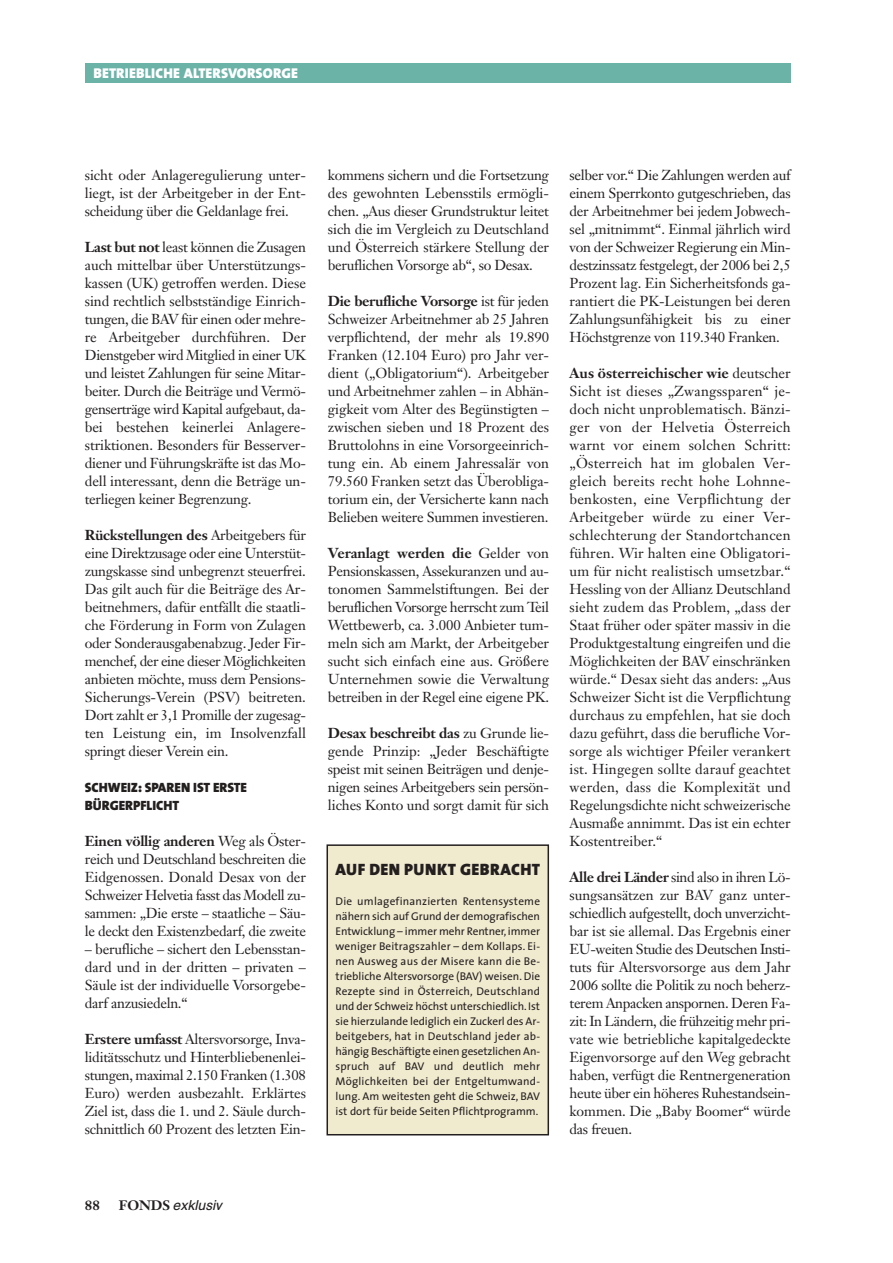
<style>
.page{position:relative;width:893px;height:1263px;background:#fff}
.page>*{position:absolute;margin:0;border:0;box-sizing:border-box;transform-origin:0 0}
.t1{font:900 16.5px "The Sans";letter-spacing:.025em;color:#231f1f}
.t2{font:14.25px/18px "Janson Text";letter-spacing:-.02em;color:#231f1f;text-align:justify}
.t3{font:900 14.25px "The Sans";letter-spacing:.01em;color:#fff}
.t4{font:900 13.5px/18px "The Sans";color:#231f1f}
.t5{font:italic 13.5px "AG Buch Normal";color:#231f1f}
.t6{font:700 13.5px "Janson Text";color:#231f1f}
.t7{font:11.25px/15px "The Sans";color:#231f1f;text-align:justify}
.s1{font-weight:700}
.s2{font-family:"Janson Text";font-weight:700;font-style:normal}
</style>
<div class="page">
<div style="left:85px;top:64px;width:706px;height:19px;background:#6bb2a7"></div>
<div style="left:327px;top:845px;width:221px;height:290px;background:#f0eacf"></div>
<div style="left:326px;top:844px;width:223px;height:291px;border:2px solid #231f1f"></div>
<p class="t3" style="left:93px;top:66px;width:206px">BETRIEBLICHE ALTERSVORSORGE</p>
<p class="t2" style="left:85px;top:167px;width:223px">sicht oder Anlageregulierung unter&shy;liegt, ist der Arbeitgeber in der Ent&shy;scheidung über die Geldanlage frei.</p>
<p class="t2" style="left:85px;top:239px;width:223px"><span class="s1">Last but not</span> least können die Zusagen auch mittelbar über Unterstützungs&shy;kassen (UK) getroffen werden. Diese sind rechtlich selbstständige Einrich&shy;tungen, die BAV für einen oder mehre&shy;re Arbeitgeber durchführen. Der Dienstgeber wird Mitglied in einer UK und leistet Zahlungen für seine Mitar&shy;beiter. Durch die Beiträge und Vermö&shy;genserträge wird Kapital aufgebaut, da&shy;bei bestehen keinerlei Anlagere&shy;striktionen. Besonders für Besserver&shy;diener und Führungskräfte ist das Mo&shy;dell interessant, denn die Beträge un&shy;terliegen keiner Begrenzung.</p>
<p class="t2" style="left:85px;top:527px;width:223px"><span class="s1">Rückstellungen des</span> Arbeitgebers für eine Direktzusage oder eine Unterstüt&shy;zungskasse sind unbegrenzt steuerfrei.<br>Das gilt auch für die Beiträge des Ar&shy;beitnehmers, dafür entfällt die staatli&shy;che Förderung in Form von Zulagen oder Sonderausgabenabzug. Jeder Fir&shy;menchef, der eine dieser Möglichkeiten anbieten möchte, muss dem Pensions-Sicherungs-Verein (PSV) beitreten.<br>Dort zahlt er 3,1 Promille der zugesag&shy;ten Leistung ein, im Insolvenzfall springt dieser Verein ein.</p>
<p class="t4" style="left:85px;top:779px;width:164px">SCHWEIZ: SPAREN IST ERSTE<br>BÜRGERPFLICHT</p>
<p class="t2" style="left:85px;top:833px;width:223px"><span class="s1">Einen völlig anderen</span> Weg als Öster&shy;reich und Deutschland beschreiten die Eidgenossen. Donald Desax von der Schweizer Helvetia fasst das Modell zu&shy;sammen: „Die erste – staatliche – Säu&shy;le deckt den Existenzbedarf, die zweite</p>
<p class="t2" style="left:85px;top:941px;width:223px">– berufliche – sichert den Lebensstan&shy;dard und in der dritten – privaten – Säule ist der individuelle Vorsorgebe&shy;darf anzusiedeln.“</p>
<p class="t2" style="left:85px;top:1031px;width:223px"><span class="s1">Erstere umfasst</span> Altersvorsorge, Inva&shy;liditätsschutz und Hinterbliebenenlei&shy;stungen, maximal 2.150 Franken (1.308<br>Euro) werden ausbezahlt. Erklärtes Ziel ist, dass die 1. und 2. Säule durch&shy;schnittlich 60 Prozent des letzten Ein-</p>
<p class="t2" style="left:328px;top:167px;width:223px">kommens sichern und die Fortsetzung des gewohnten Lebensstils ermögli&shy;chen. „Aus dieser Grundstruktur leitet sich die im Vergleich zu Deutschland und Österreich stärkere Stellung der beruflichen Vorsorge ab“, so Desax.</p>
<p class="t2" style="left:328px;top:293px;width:223px"><span class="s1">Die berufliche Vorsorge</span> ist für jeden Schweizer Arbeitnehmer ab 25 Jahren verpflichtend, der mehr als 19.890<br>Franken (12.104 Euro) pro Jahr ver&shy;dient („Obligatorium“). Arbeitgeber und Arbeitnehmer zahlen – in Abhän&shy;gigkeit vom Alter des Begünstigten – zwischen sieben und 18 Prozent des Bruttolohns in eine Vorsorgeeinrich&shy;tung ein. Ab einem Jahressalär von 79.560 Franken setzt das Überobliga&shy;torium ein, der Versicherte kann nach Belieben weitere Summen investieren.</p>
<p class="t2" style="left:328px;top:545px;width:223px"><span class="s1">Veranlagt werden die</span> Gelder von Pensionskassen, Assekuranzen und au&shy;tonomen Sammelstiftungen. Bei der beruflichen Vorsorge herrscht zum Teil Wettbewerb, ca. 3.000 Anbieter tum&shy;meln sich am Markt, der Arbeitgeber sucht sich einfach eine aus. Größere Unternehmen sowie die Verwaltung betreiben in der Regel eine eigene PK.</p>
<p class="t2" style="left:328px;top:725px;width:223px"><span class="s1">Desax beschreibt das</span> zu Grunde lie&shy;gende Prinzip: „Jeder Beschäftigte speist mit seinen Beiträgen und denje&shy;nigen seines Arbeitgebers sein persön&shy;liches Konto und sorgt damit für sich</p>
<p class="t1" style="left:335px;top:861px;width:206px">AUF DEN PUNKT GEBRACHT</p>
<p class="t7" style="left:335px;top:894px;width:206px">Die umlagefinanzierten Rentensysteme nähern sich auf Grund der demografischen Entwicklung – immer mehr Rentner, immer weniger Beitragszahler – dem Kollaps. Ei&shy;nen Ausweg aus der Misere kann die Be&shy;triebliche Altersvorsorge (BAV) weisen. Die Rezepte sind in Österreich, Deutschland und der Schweiz höchst unterschiedlich. Ist sie hierzulande lediglich ein Zuckerl des Ar&shy;beitgebers, hat in Deutschland jeder ab&shy;hängig Beschäftigte einen gesetzlichen An&shy;spruch auf BAV und deutlich mehr Möglichkeiten bei der Entgeltumwand&shy;lung. Am weitesten geht die Schweiz, BAV ist dort für beide Seiten Pflichtprogramm.</p>
<p class="t2" style="left:570px;top:167px;width:223px">selber vor.“ Die Zahlungen werden auf einem Sperrkonto gutgeschrieben, das der Arbeitnehmer bei jedem Jobwech&shy;sel „mitnimmt“. Einmal jährlich wird von der Schweizer Regierung ein Min&shy;destzinssatz festgelegt, der 2006 bei 2,5<br>Prozent lag. Ein Sicherheitsfonds ga&shy;rantiert die PK-Leistungen bei deren Zahlungsunfähigkeit bis zu einer Höchstgrenze von 119.340 Franken.</p>
<p class="t2" style="left:570px;top:365px;width:223px"><span class="s1">Aus österreichischer wie</span> deutscher Sicht ist dieses „Zwangssparen“ je&shy;doch nicht unproblematisch. Bänzi&shy;ger von der Helvetia Österreich warnt vor einem solchen Schritt: „Österreich hat im globalen Ver&shy;gleich bereits recht hohe Lohnne&shy;benkosten, eine Verpflichtung der Arbeitgeber würde zu einer Ver&shy;schlechterung der Standortchancen führen. Wir halten eine Obligatori&shy;um für nicht realistisch umsetzbar.“ Hessling von der Allianz Deutschland sieht zudem das Problem, „dass der Staat früher oder später massiv in die Produktgestaltung eingreifen und die Möglichkeiten der BAV einschränken würde.“ Desax sieht das anders: „Aus Schweizer Sicht ist die Verpflichtung durchaus zu empfehlen, hat sie doch dazu geführt, dass die berufliche Vor&shy;sorge als wichtiger Pfeiler verankert ist. Hingegen sollte darauf geachtet werden, dass die Komplexität und Regelungsdichte nicht schweizerische Ausmaße annimmt. Das ist ein echter Kostentreiber.“</p>
<p class="t2" style="left:570px;top:869px;width:223px"><span class="s1">Alle drei Länder</span> sind also in ihren Lö&shy;sungsansätzen zur BAV ganz unter&shy;schiedlich aufgestellt, doch unverzicht&shy;bar ist sie allemal. Das Ergebnis einer EU-weiten Studie des Deutschen Insti&shy;tuts für Altersvorsorge aus dem Jahr 2006 sollte die Politik zu noch beherz&shy;terem Anpacken anspornen. Deren Fa&shy;zit: In Ländern, die frühzeitig mehr pri&shy;vate wie betriebliche kapitalgedeckte Eigenvorsorge auf den Weg gebracht haben, verfügt die Rentnergeneration heute über ein höheres Ruhestandsein&shy;kommen. Die „Baby Boomer“ würde das freuen.</p>
<p class="t6" style="left:85px;top:1200px;width:17px">88</p>
<p class="t5" style="left:119px;top:1200px;width:107px"><span class="s2">FONDS</span> exklusiv</p>
</div>
